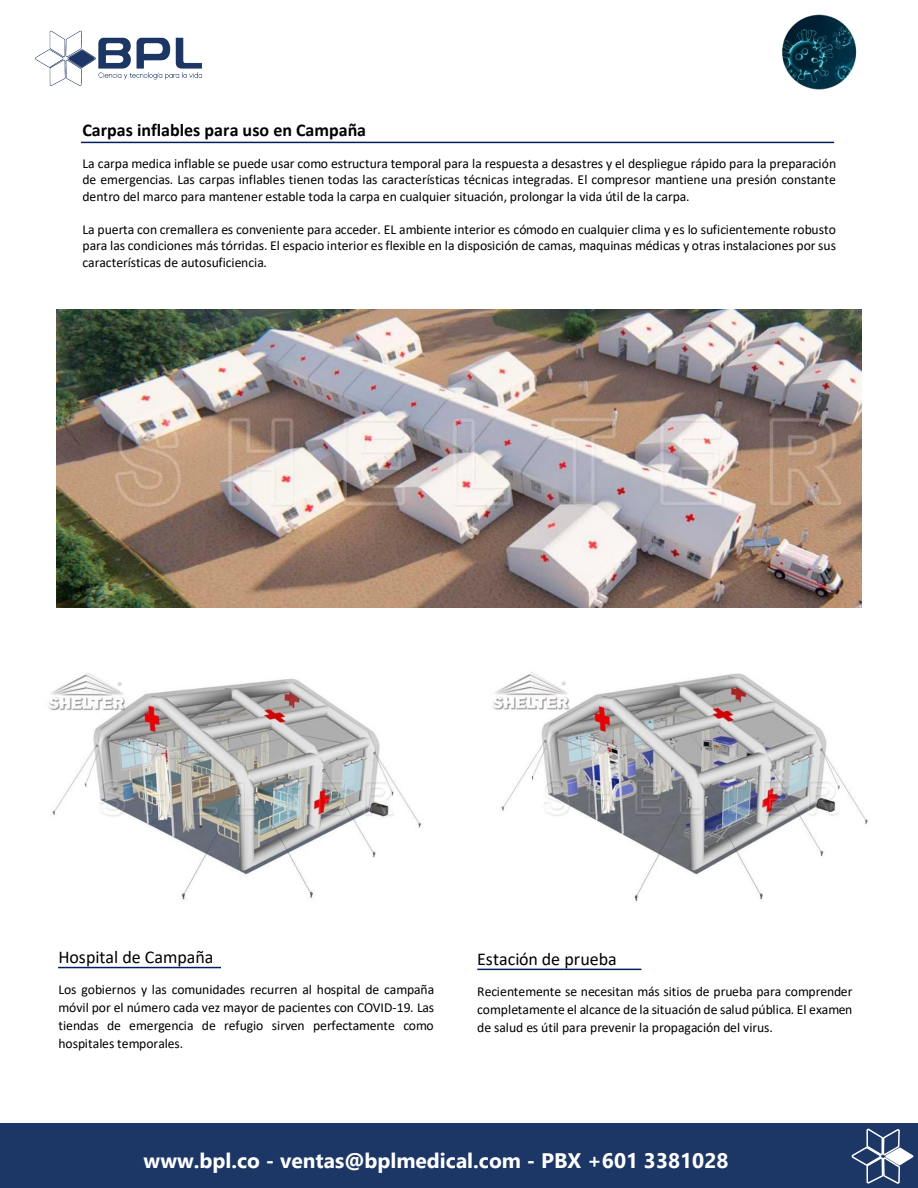
<style>
.page{position:relative;width:918px;height:1188px;background:#fff}
.page>*{position:absolute;margin:0;border:0;box-sizing:border-box;transform-origin:0 0}
.t1{font:700 21px "Gadugi";color:#fff}
.t2{font:18px "Calibri";letter-spacing:-.005em;color:#000}
.t3{font:700 18px "Calibri";color:#000}
.t4{font:13.65px/18px "Calibri";color:#000;text-align:justify}
</style>
<div class="page">
<img style="left:782px;top:14px;width:75px;height:76px">
<img style="left:48px;top:672px;width:820px;height:230px">
<hr style="left:58px;top:967px;width:163px;height:1px;background:#002060">
<hr style="left:477px;top:969px;width:164px;height:1px;background:#002060">
<img style="left:56px;top:309px;width:805px;height:299px">
<hr style="left:81px;top:142px;width:753px;height:1px;background:#002060">
<img style="left:35px;top:30px;width:168px;height:57px">
<div style="left:0;top:1124px;width:918px;height:64px;background:#1c3665"></div>
<svg style="left:850px;top:1123px;width:64px;height:61px"></svg>
<h2 class="t3" style="left:82px;top:118px;width:285px">Carpas inflables para uso en Campaña</h2>
<p class="t4" style="left:82px;top:155px;width:755px;line-height:16.6px">La carpa medica inflable se puede usar como estructura temporal para la respuesta a desastres y el despliegue rápido para la preparación de emergencias. Las carpas inflables tienen todas las características técnicas integradas. El compresor mantiene una presión constante dentro del marco para mantener estable toda la carpa en cualquier situación, prolongar la vida útil de la carpa.</p>
<p class="t4" style="left:82px;top:221px;width:755px;line-height:16.5px">La puerta con cremallera es conveniente para acceder. EL ambiente interior es cómodo en cualquier clima y es lo suficientemente robusto para las condiciones más tórridas. El espacio interior es flexible en la disposición de camas, maquinas médicas y otras instalaciones por sus características de autosuficiencia.</p>
<h2 class="t2" style="left:58px;top:944px;width:157px">Hospital de Campaña</h2>
<p class="t4" style="left:58px;top:980px;width:378px">Los gobiernos y las comunidades recurren al hospital de campaña móvil por el número cada vez mayor de pacientes con COVID-19. Las tiendas de emergencia de refugio sirven perfectamente como hospitales temporales.</p>
<h2 class="t2" style="left:477px;top:947px;width:141px">Estación de prueba</h2>
<p class="t4" style="left:477px;top:982px;width:377px">Recientemente se necesitan más sitios de prueba para comprender completamente el alcance de la situación de salud pública. El examen de salud es útil para prevenir la propagación del virus.</p>
<h1 class="t1" style="left:144px;top:1148px;width:586px">www.bpl.co - ventas@bplmedical.com - PBX +601 3381028</h1>
</div>
